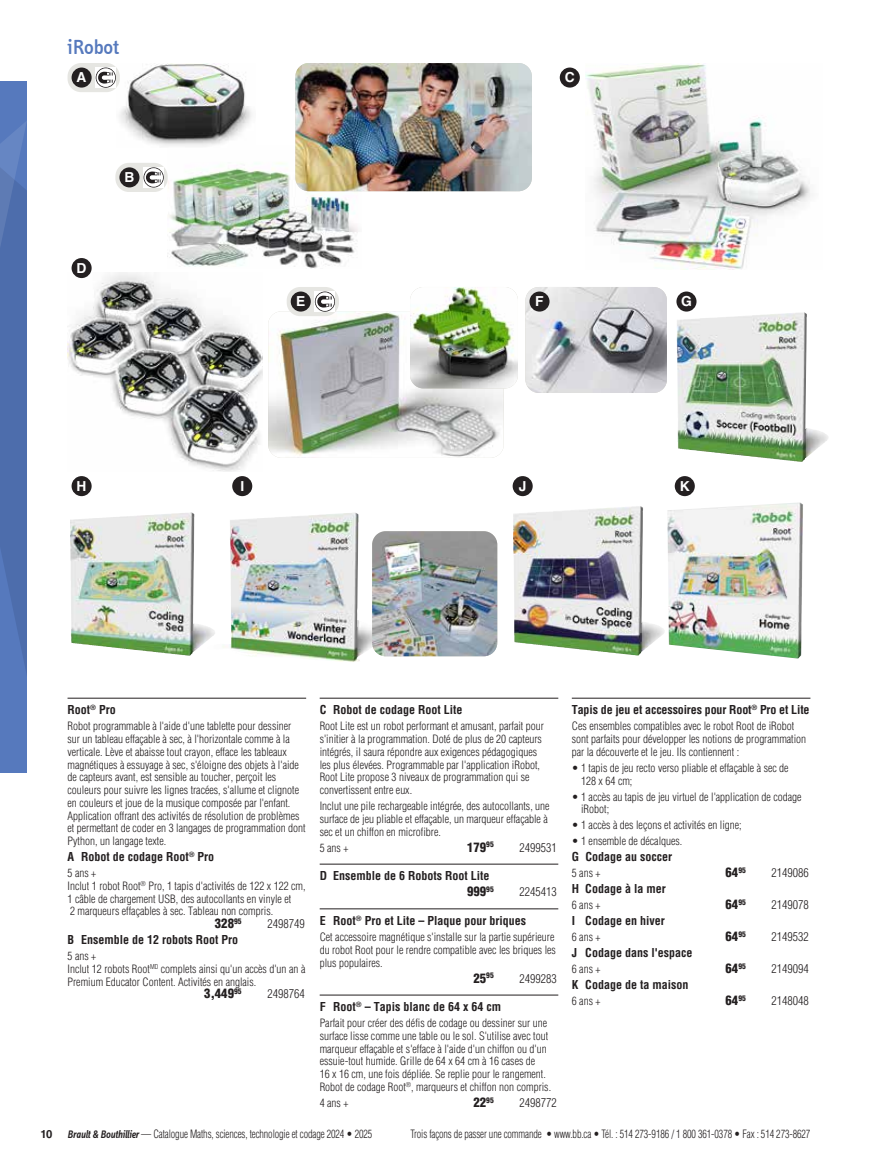
<style>
.page{position:relative;width:878px;height:1161px;background:#fff}
.page>*{position:absolute;margin:0;border:0;box-sizing:border-box;transform-origin:0 0}
.t1{font:500 21px "Info";color:#5679bd}
.t2{font:700 13.8px "Helvetica LT Std";color:#fff}
.t3{font:900 condensed 12.75px "Helvetica LT Std";color:#231f20}
.t4{font:700 condensed 12px "Helvetica LT Std";color:#231f20}
.t5{font:300 condensed 12px "Helvetica LT Std";color:#231f20}
.t6{font:300 condensed 11.25px/12.8px "Helvetica LT Std";color:#231f20}
.t7{font:300 condensed 11.25px "Helvetica LT Std";color:#231f20;scale:.9 1}
.t8{font:700 11.25px "Helvetica LT Std";color:#231f20}
.s1{font-family:"Info Display Pro";font-weight:600;font-style:italic;font-stretch:normal}
</style>
<div class="page">
<svg style="left:0;top:81px;width:27px;height:692px;background:#5172b2"></svg>
<img style="left:68px;top:273px;width:194px;height:198px">
<img style="left:222px;top:513px;width:131px;height:144px">
<img style="left:167px;top:162px;width:194px;height:106px">
<img style="left:295px;top:63px;width:237px;height:128px">
<img style="left:119px;top:63px;width:133px;height:83px">
<img style="left:585px;top:63px;width:226px;height:206px">
<img style="left:559px;top:68px;width:21px;height:20px;border-radius:10px">
<img style="left:72px;top:258px;width:20px;height:20px;border-radius:10px">
<img style="left:268px;top:287px;width:250px;height:171px">
<img style="left:525px;top:287px;width:142px;height:106px">
<img style="left:529px;top:292px;width:20px;height:20px;border-radius:10px">
<img style="left:676px;top:312px;width:152px;height:150px">
<img style="left:676px;top:292px;width:20px;height:20px;border-radius:10px">
<img style="left:70px;top:513px;width:145px;height:143px">
<img style="left:72px;top:476px;width:20px;height:20px;border-radius:10px">
<img style="left:372px;top:531px;width:125px;height:125px">
<img style="left:232px;top:476px;width:20px;height:20px;border-radius:10px">
<img style="left:513px;top:506px;width:151px;height:150px">
<img style="left:512px;top:476px;width:20px;height:20px;border-radius:10px">
<img style="left:667px;top:502px;width:136px;height:157px">
<img style="left:674px;top:476px;width:20px;height:20px;border-radius:10px">
<div style="left:68px;top:63px;width:52px;height:29px;background:#e6e6e2;border-radius:14px"></div>
<img style="left:72px;top:68px;width:20px;height:20px;border-radius:10px">
<svg style="left:96px;top:68px;width:20px;height:20px"></svg>
<div style="left:115px;top:163px;width:53px;height:29px;background:#e6e6e2;border-radius:14px"></div>
<img style="left:119px;top:167px;width:20px;height:20px;border-radius:10px">
<svg style="left:143px;top:167px;width:21px;height:20px"></svg>
<hr style="left:68px;top:698px;width:238px;height:1px;background:#231f20">
<hr style="left:320px;top:698px;width:238px;height:1px;background:#231f20">
<hr style="left:320px;top:864px;width:238px;height:1px;background:#231f20">
<hr style="left:320px;top:909px;width:238px;height:1px;background:#231f20">
<hr style="left:320px;top:995px;width:238px;height:1px;background:#231f20">
<hr style="left:572px;top:698px;width:238px;height:1px;background:#231f20">
<h1 class="t1" style="left:67px;top:35px;width:53px">iRobot</h1>
<p class="t2" style="left:77px;top:69px;width:11px">A</p>
<p class="t2" style="left:77px;top:260px;width:11px">D</p>
<p class="t2" style="left:124px;top:169px;width:11px">B</p>
<p class="t2" style="left:565px;top:69px;width:11px">C</p>
<p class="t2" style="left:296px;top:293px;width:11px">E</p>
<p class="t2" style="left:535px;top:293px;width:10px">F</p>
<p class="t2" style="left:681px;top:293px;width:12px">G</p>
<p class="t2" style="left:77px;top:478px;width:11px">H</p>
<p class="t2" style="left:240px;top:478px;width:5px">I</p>
<p class="t2" style="left:519px;top:478px;width:9px">J</p>
<p class="t2" style="left:679px;top:478px;width:11px">K</p>
<p class="t8" style="left:40px;top:1127px;width:13px">10</p>
<p class="t4" style="left:68px;top:702px;width:50px">Root<sup>®</sup> Pro</p>
<p class="t6" style="left:68px;top:720px;width:240px">Robot programmable à l'aide d'une tablette pour dessiner sur un tableau effaçable à sec, à l'horizontale comme à la verticale. Lève et abaisse tout crayon, efface les tableaux magnétiques à essuyage à sec, s'éloigne des objets à l'aide de capteurs avant, est sensible au toucher, perçoit les couleurs pour suivre les lignes tracées, s'allume et clignote en couleurs et joue de la musique composée par l'enfant.<br>Application offrant des activités de résolution de problèmes et permettant de coder en 3 langages de programmation dont Python, un langage texte.</p>
<p class="t4" style="left:68px;top:849px;width:148px">A Robot de codage Root<sup>®</sup> Pro</p>
<p class="t6" style="left:68px;top:867px;width:239px">5 ans +<br>Inclut 1 robot Root<sup>®</sup> Pro, 1 tapis d'activités de 122 x 122 cm, 1 câble de chargement USB, des autocollants en vinyle et<br>2 marqueurs effaçables à sec. Tableau non compris.</p>
<p class="t3" style="left:215px;top:915px;width:28px">328<sup>95</sup></p>
<p class="t5" style="left:267px;top:916px;width:39px">2498749</p>
<p class="t4" style="left:67px;top:932px;width:172px">B Ensemble de 12 robots Root Pro</p>
<p class="t6" style="left:67px;top:950px;width:239px">5 ans +<br>Inclut 12 robots Root<sup>MD</sup> complets ainsi qu'un accès d'un an à<br>Premium Educator Content. Activités en anglais.</p>
<p class="t3" style="left:204px;top:986px;width:39px">3,449<sup>95</sup></p>
<p class="t5" style="left:267px;top:986px;width:39px">2498764</p>
<p class="t4" style="left:320px;top:702px;width:144px">C Robot de codage Root Lite</p>
<p class="t6" style="left:320px;top:720px;width:226px">Root Lite est un robot performant et amusant, parfait pour s'initier à la programmation. Doté de plus de 20 capteurs intégrés, il saura répondre aux exigences pédagogiques les plus élevées. Programmable par l'application iRobot, Root Lite propose 3 niveaux de programmation qui se convertissent entre eux.</p>
<p class="t6" style="left:320px;top:800px;width:231px">Inclut une pile rechargeable intégrée, des autocollants, une surface de jeu pliable et effaçable, un marqueur effaçable à sec et un chiffon en microfibre.</p>
<p class="t6" style="left:320px;top:841px;width:30px">5 ans +</p>
<p class="t3" style="left:467px;top:839px;width:28px">179<sup>95</sup></p>
<p class="t5" style="left:519px;top:840px;width:39px">2499531</p>
<p class="t4" style="left:319px;top:868px;width:171px">D Ensemble de 6 Robots Root Lite</p>
<p class="t3" style="left:467px;top:884px;width:28px">999<sup>95</sup></p>
<p class="t5" style="left:519px;top:884px;width:39px">2245413</p>
<p class="t4" style="left:319px;top:913px;width:208px">E Root<sup>®</sup> Pro et Lite – Plaque pour briques</p>
<p class="t6" style="left:320px;top:931px;width:238px">Cet accessoire magnétique s'installe sur la partie supérieure du robot Root pour le rendre compatible avec les briques les plus populaires.</p>
<p class="t3" style="left:473px;top:970px;width:22px">25<sup>95</sup></p>
<p class="t5" style="left:519px;top:971px;width:39px">2499283</p>
<p class="t4" style="left:319px;top:999px;width:183px">F Root<sup>®</sup> – Tapis blanc de 64 x 64 cm</p>
<p class="t6" style="left:320px;top:1017px;width:233px">Parfait pour créer des défis de codage ou dessiner sur une surface lisse comme une table ou le sol. S'utilise avec tout marqueur effaçable et s'efface à l'aide d'un chiffon ou d'un essuie-tout humide. Grille de 64 x 64 cm à 16 cases de<br>16 x 16 cm, une fois dépliée. Se replie pour le rangement.<br>Robot de codage Root<sup>®</sup>, marqueurs et chiffon non compris.</p>
<p class="t6" style="left:320px;top:1096px;width:30px">4 ans +</p>
<p class="t3" style="left:473px;top:1094px;width:22px">22<sup>95</sup></p>
<p class="t5" style="left:519px;top:1095px;width:39px">2498772</p>
<p class="t4" style="left:572px;top:702px;width:239px">Tapis de jeu et accessoires pour Root<sup>®</sup> Pro et Lite</p>
<p class="t6" style="left:572px;top:720px;width:236px">Ces ensembles compatibles avec le robot Root de iRobot sont parfaits pour développer les notions de programmation par la découverte et le jeu. Ils contiennent :</p>
<p class="t6" style="left:581px;top:761px;width:209px;text-indent:-9px">• 1 tapis de jeu recto verso pliable et effaçable à sec de<br>128 x 64 cm;</p>
<p class="t6" style="left:581px;top:790px;width:222px;text-indent:-9px">• 1 accès au tapis de jeu virtuel de l'application de codage iRobot;</p>
<p class="t6" style="left:572px;top:819px;width:171px">• 1 accès à des leçons et activités en ligne;</p>
<p class="t6" style="left:572px;top:835px;width:112px">• 1 ensemble de décalques.</p>
<p class="t4" style="left:572px;top:849px;width:102px">G Codage au soccer</p>
<p class="t6" style="left:572px;top:867px;width:30px">5 ans +</p>
<p class="t3" style="left:725px;top:865px;width:22px">64<sup>95</sup></p>
<p class="t5" style="left:771px;top:865px;width:39px">2149086</p>
<p class="t4" style="left:571px;top:881px;width:95px">H Codage à la mer</p>
<p class="t6" style="left:572px;top:899px;width:30px">6 ans +</p>
<p class="t3" style="left:725px;top:897px;width:22px">64<sup>95</sup></p>
<p class="t5" style="left:771px;top:897px;width:39px">2149078</p>
<p class="t4" style="left:571px;top:913px;width:94px">I Codage en hiver</p>
<p class="t6" style="left:572px;top:931px;width:30px">6 ans +</p>
<p class="t3" style="left:725px;top:928px;width:22px">64<sup>95</sup></p>
<p class="t5" style="left:771px;top:929px;width:39px">2149532</p>
<p class="t4" style="left:571px;top:945px;width:122px">J Codage dans l'espace</p>
<p class="t6" style="left:572px;top:963px;width:30px">6 ans +</p>
<p class="t3" style="left:725px;top:960px;width:22px">64<sup>95</sup></p>
<p class="t5" style="left:771px;top:961px;width:39px">2149094</p>
<p class="t4" style="left:571px;top:977px;width:118px">K Codage de ta maison</p>
<p class="t6" style="left:572px;top:995px;width:30px">6 ans +</p>
<p class="t3" style="left:725px;top:992px;width:22px">64<sup>95</sup></p>
<p class="t5" style="left:771px;top:993px;width:39px">2148048</p>
<p class="t7" style="left:67px;top:1127px;width:340px"><span class="s1">Brault &amp; Bouthillier</span> — Catalogue Maths, sciences, technologie et codage 2024 • 2025</p>
<p class="t7" style="left:410px;top:1127px;width:446px">Trois façons de passer une commande • www.bb.ca • Tél. : 514 273-9186 / 1 800 361-0378 • Fax : 514 273-8627</p>
</div>
